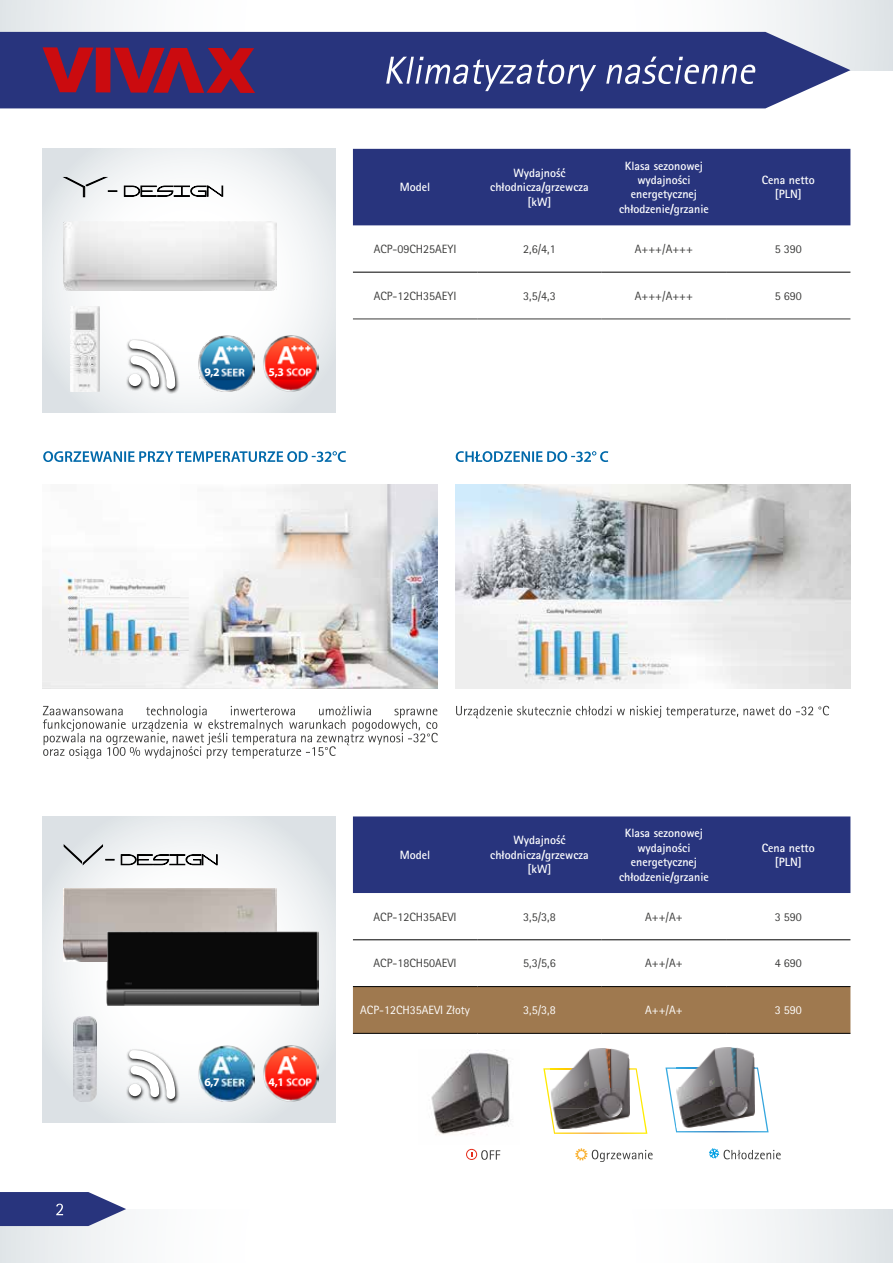
<style>
.page{position:relative;width:893px;height:1263px;background:#fff}
.page>*{position:absolute;margin:0;border:0;box-sizing:border-box;transform-origin:0 0}
.t1{font:12px/14.4px "Mati Rotis Sans Serif Std Bold";color:#fff;text-align:center}
.t2{font:12px "Mati Rotis Sans Serif Std Regular";color:#3c3c3b}
.t3{font:12px "Mati Rotis Sans Serif Std Regular";color:#fff}
.t4{font:700 11.7px "Myriad Pro";color:#fff}
</style>
<div class="page">
<svg style="left:43px;top:816px;width:293px;height:307px"></svg>
<svg style="left:43px;top:149px;width:293px;height:263px"></svg>
<svg style="left:0;top:0;width:893px;height:70px"></svg>
<img style="left:64px;top:221px;width:212px;height:69px">
<img style="left:64px;top:889px;width:212px;height:72px">
<img style="left:106px;top:931px;width:213px;height:74px">
<div style="left:353px;top:149px;width:497px;height:76px;background:#28347d"></div>
<hr style="left:353px;top:272px;width:124px;height:1px;background:#000">
<hr style="left:477px;top:272px;width:125px;height:1px;background:#000">
<hr style="left:602px;top:272px;width:124px;height:1px;background:#000">
<hr style="left:726px;top:272px;width:124px;height:1px;background:#000">
<hr style="left:353px;top:319px;width:124px;height:1px;background:#3c3c3b">
<hr style="left:477px;top:319px;width:125px;height:1px;background:#3c3c3b">
<hr style="left:602px;top:319px;width:124px;height:1px;background:#3c3c3b">
<hr style="left:726px;top:319px;width:124px;height:1px;background:#3c3c3b">
<div style="left:353px;top:816px;width:497px;height:77px;background:#28347d"></div>
<div style="left:353px;top:987px;width:497px;height:46px;background:#9f794f"></div>
<hr style="left:353px;top:939px;width:124px;height:1px;background:#000">
<hr style="left:477px;top:939px;width:125px;height:1px;background:#000">
<hr style="left:602px;top:939px;width:124px;height:1px;background:#000">
<hr style="left:726px;top:939px;width:124px;height:1px;background:#000">
<hr style="left:353px;top:986px;width:124px;height:1px;background:#000">
<hr style="left:477px;top:986px;width:125px;height:1px;background:#000">
<hr style="left:602px;top:986px;width:124px;height:1px;background:#000">
<hr style="left:726px;top:986px;width:124px;height:1px;background:#000">
<hr style="left:353px;top:1033px;width:124px;height:1px;background:#000">
<hr style="left:477px;top:1033px;width:125px;height:1px;background:#000">
<hr style="left:602px;top:1033px;width:124px;height:1px;background:#000">
<hr style="left:726px;top:1033px;width:124px;height:1px;background:#000">
<img style="left:262px;top:334px;width:57px;height:57px">
<img style="left:197px;top:334px;width:57px;height:57px">
<img style="left:262px;top:1044px;width:57px;height:57px">
<img style="left:197px;top:1044px;width:57px;height:57px">
<img style="left:71px;top:306px;width:28px;height:85px">
<img style="left:74px;top:1016px;width:23px;height:85px">
<svg style="left:0;top:32px;width:850px;height:76px;background:#364185"></svg>
<svg style="left:386px;top:57px;width:370px;height:34px;background:#525c96"></svg>
<div style="left:96px;top:48px;width:15px;height:44px;background:#cb0b0f"></div>
<svg style="left:43px;top:47px;width:51px;height:45px;background:#791f45"></svg>
<svg style="left:114px;top:48px;width:141px;height:45px;background:#821d3f"></svg>
<svg style="left:0;top:1209px;width:893px;height:54px"></svg>
<svg style="left:126px;top:1048px;width:54px;height:56px"></svg>
<svg style="left:129px;top:1050px;width:46px;height:49px"></svg>
<svg style="left:126px;top:338px;width:54px;height:56px"></svg>
<svg style="left:129px;top:340px;width:46px;height:49px"></svg>
<svg style="left:0;top:1192px;width:126px;height:34px;background:#485290"></svg>
<img style="left:43px;top:485px;width:395px;height:204px">
<img style="left:455px;top:485px;width:395px;height:204px">
<svg style="left:43px;top:451px;width:303px;height:11px"></svg>
<svg style="left:456px;top:451px;width:152px;height:11px"></svg>
<svg style="left:43px;top:706px;width:395px;height:53px"></svg>
<svg style="left:456px;top:706px;width:373px;height:12px"></svg>
<div style="left:466px;top:1149px;width:11px;height:11px;border:1px solid #e52d1c;border-radius:50%"></div>
<svg style="left:543px;top:1068px;width:104px;height:66px"></svg>
<img style="left:551px;top:1048px;width:78px;height:81px">
<img style="left:551px;top:1068px;width:78px;height:1px">
<img style="left:551px;top:1106px;width:3px;height:23px">
<img style="left:698px;top:1047px;width:56px;height:20px">
<svg style="left:665px;top:1067px;width:104px;height:65px"></svg>
<img style="left:431px;top:1050px;width:80px;height:85px">
<svg style="left:481px;top:1150px;width:19px;height:10px"></svg>
<svg style="left:575px;top:1148px;width:78px;height:14px"></svg>
<svg style="left:709px;top:1148px;width:72px;height:11px"></svg>
<svg style="left:121px;top:854px;width:97px;height:11px"></svg>
<svg style="left:63px;top:843px;width:52px;height:23px"></svg>
<svg style="left:124px;top:185px;width:99px;height:12px"></svg>
<svg style="left:63px;top:177px;width:54px;height:20px"></svg>
<p class="t4" style="left:204px;top:364px;width:17px">9,2</p>
<p class="t4" style="left:268px;top:364px;width:17px">5,3</p>
<p class="t1" style="left:400px;top:180px;width:32px">Model</p>
<p class="t1" style="left:490px;top:165px;width:100px">Wydajność chłodnicza/grzewcza [kW]</p>
<p class="t1" style="left:619px;top:158px;width:91px">Klasa sezonowej wydajności energetycznej chłodzenie/grzanie</p>
<p class="t1" style="left:762px;top:173px;width:55px">Cena netto [PLN]</p>
<p class="t2" style="left:374px;top:242px;width:84px">ACP-09CH25AEYI</p>
<p class="t2" style="left:523px;top:242px;width:34px">2,6/4,1</p>
<p class="t2" style="left:635px;top:242px;width:60px">A+++/A+++</p>
<p class="t2" style="left:775px;top:242px;width:29px">5 390</p>
<p class="t2" style="left:374px;top:289px;width:84px">ACP-12CH35AEYI</p>
<p class="t2" style="left:523px;top:289px;width:34px">3,5/4,3</p>
<p class="t2" style="left:635px;top:289px;width:60px">A+++/A+++</p>
<p class="t2" style="left:775px;top:289px;width:29px">5 690</p>
<p class="t4" style="left:204px;top:1074px;width:17px">6,7</p>
<p class="t4" style="left:268px;top:1074px;width:17px">4,1</p>
<p class="t1" style="left:400px;top:847px;width:32px">Model</p>
<p class="t1" style="left:490px;top:833px;width:100px">Wydajność chłodnicza/grzewcza [kW]</p>
<p class="t1" style="left:619px;top:826px;width:91px">Klasa sezonowej wydajności energetycznej chłodzenie/grzanie</p>
<p class="t1" style="left:762px;top:840px;width:55px">Cena netto [PLN]</p>
<p class="t2" style="left:374px;top:909px;width:85px">ACP-12CH35AEVI</p>
<p class="t2" style="left:523px;top:909px;width:34px">3,5/3,8</p>
<p class="t2" style="left:645px;top:909px;width:39px">A++/A+</p>
<p class="t2" style="left:775px;top:909px;width:29px">3 590</p>
<p class="t2" style="left:374px;top:956px;width:85px">ACP-18CH50AEVI</p>
<p class="t2" style="left:523px;top:956px;width:34px">5,3/5,6</p>
<p class="t2" style="left:645px;top:956px;width:39px">A++/A+</p>
<p class="t2" style="left:775px;top:956px;width:29px">4 690</p>
<p class="t3" style="left:360px;top:1003px;width:111px">ACP-12CH35AEVI Złoty</p>
<p class="t3" style="left:523px;top:1003px;width:34px">3,5/3,8</p>
<p class="t3" style="left:645px;top:1003px;width:39px">A++/A+</p>
<p class="t3" style="left:775px;top:1003px;width:29px">3 590</p>
</div>
